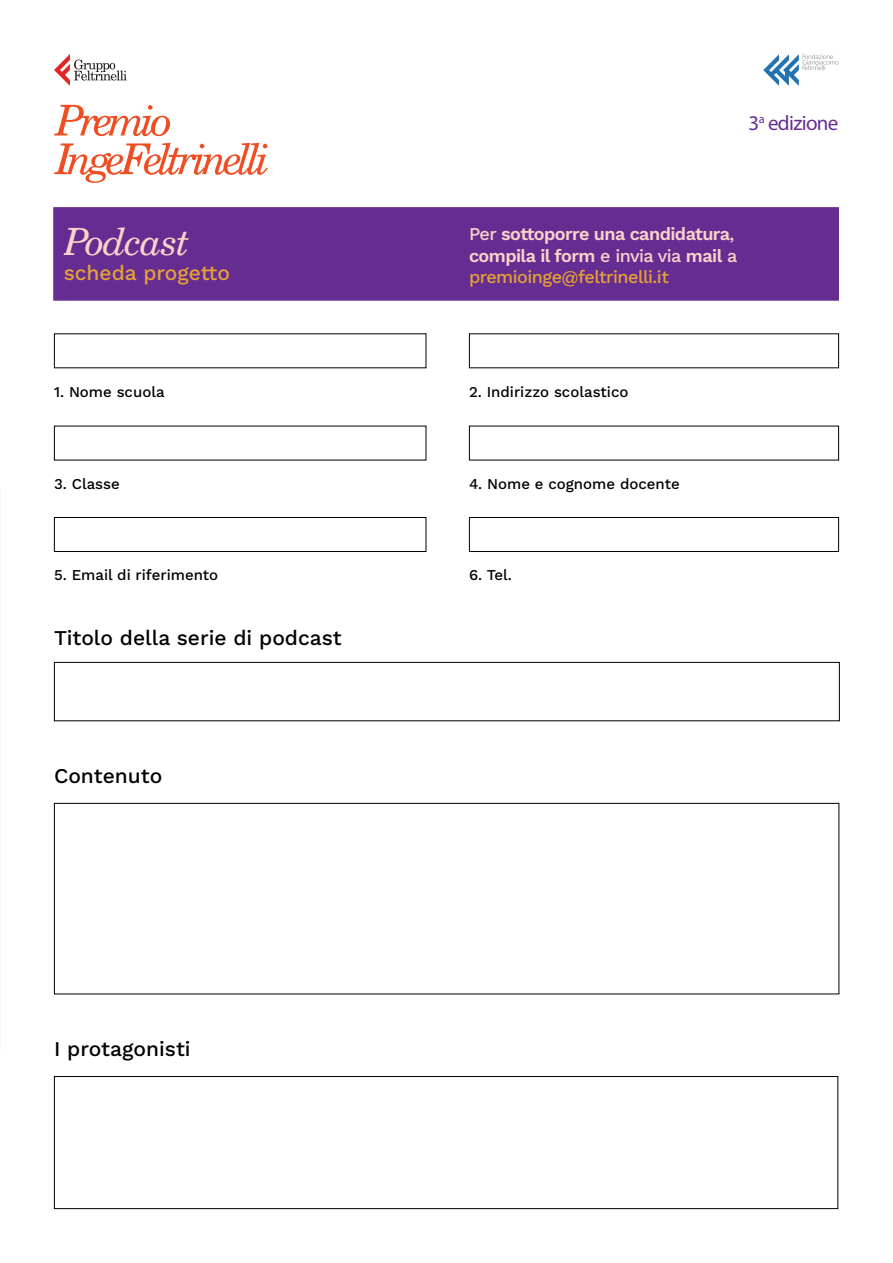
<style>
.page{position:relative;width:893px;height:1263px;background:#fff}
.page>*{position:absolute;margin:0;border:0;box-sizing:border-box;transform-origin:0 0}
.t1{font:italic 37.5px "New Century Schlbk LT Std";letter-spacing:-.03em;color:#fcd3c9}
.t2{font:500 21px "Work Sans";color:#000}
.t3{font:500 21px "Work Sans";color:#e3a138}
.t4{font:21px "Myriad Pro";letter-spacing:-.03em;color:#652d91}
.t5{font:600 18px/21.6px "Work Sans";letter-spacing:-.03em;color:#fcd3c9}
.t6{font:500 15px "Work Sans";color:#000}
.s1{font-weight:500}
.s2{font-weight:500;color:#e3a138}
</style>
<div class="page">
<svg style="left:54px;top:143px;width:214px;height:40px"></svg>
<svg style="left:54px;top:105px;width:116px;height:31px"></svg>
<svg style="left:763px;top:54px;width:76px;height:32px"></svg>
<svg style="left:54px;top:54px;width:73px;height:32px"></svg>
<div style="left:58px;top:212px;width:776px;height:83px;background:#652d91"></div>
<div style="left:53px;top:207px;width:786px;height:94px;border:10px solid #652d91"></div>
<div style="left:54px;top:517px;width:372px;height:35px;border:1px solid #000"></div>
<div style="left:469px;top:517px;width:370px;height:35px;border:1px solid #000"></div>
<div style="left:54px;top:662px;width:786px;height:59px;border:1px solid #000"></div>
<div style="left:54px;top:803px;width:785px;height:191px;border:1px solid #000"></div>
<div style="left:54px;top:1076px;width:784px;height:133px;border:1px solid #000"></div>
<div style="left:469px;top:223px;width:368px;height:60px;background:#652d91"></div>
<h1 class="t1" style="left:64px;top:219px;width:127px">Podcast</h1>
<h2 class="t3" style="left:64px;top:257px;width:168px">scheda progetto</h2>
<h2 class="t4" style="left:748px;top:110px;width:91px">3<sup>a</sup> edizione</h2>
<p class="t5" style="left:469px;top:222px;width:270px"><span class="s1">Per</span> sottoporre una candidatura<span class="s1">, </span>compila il form <span class="s1">e invia via</span> mail <span class="s1">a </span><span class="s2">premioinge@feltrinelli.it</span></p>
<p class="t6" style="left:54px;top:380px;width:112px">1. Nome scuola</p>
<p class="t6" style="left:54px;top:472px;width:67px">3. Classe</p>
<p class="t6" style="left:469px;top:380px;width:161px">2. Indirizzo scolastico</p>
<p class="t6" style="left:469px;top:472px;width:212px">4. Nome e cognome docente</p>
<p class="t6" style="left:54px;top:564px;width:166px">5. Email di riferimento</p>
<p class="t6" style="left:469px;top:564px;width:45px">6. Tel.</p>
<p class="t2" style="left:54px;top:622px;width:289px">Titolo della serie di podcast</p>
<p class="t2" style="left:54px;top:760px;width:110px">Contenuto</p>
<p class="t2" style="left:54px;top:1033px;width:138px">I protagonisti</p>
</div>
